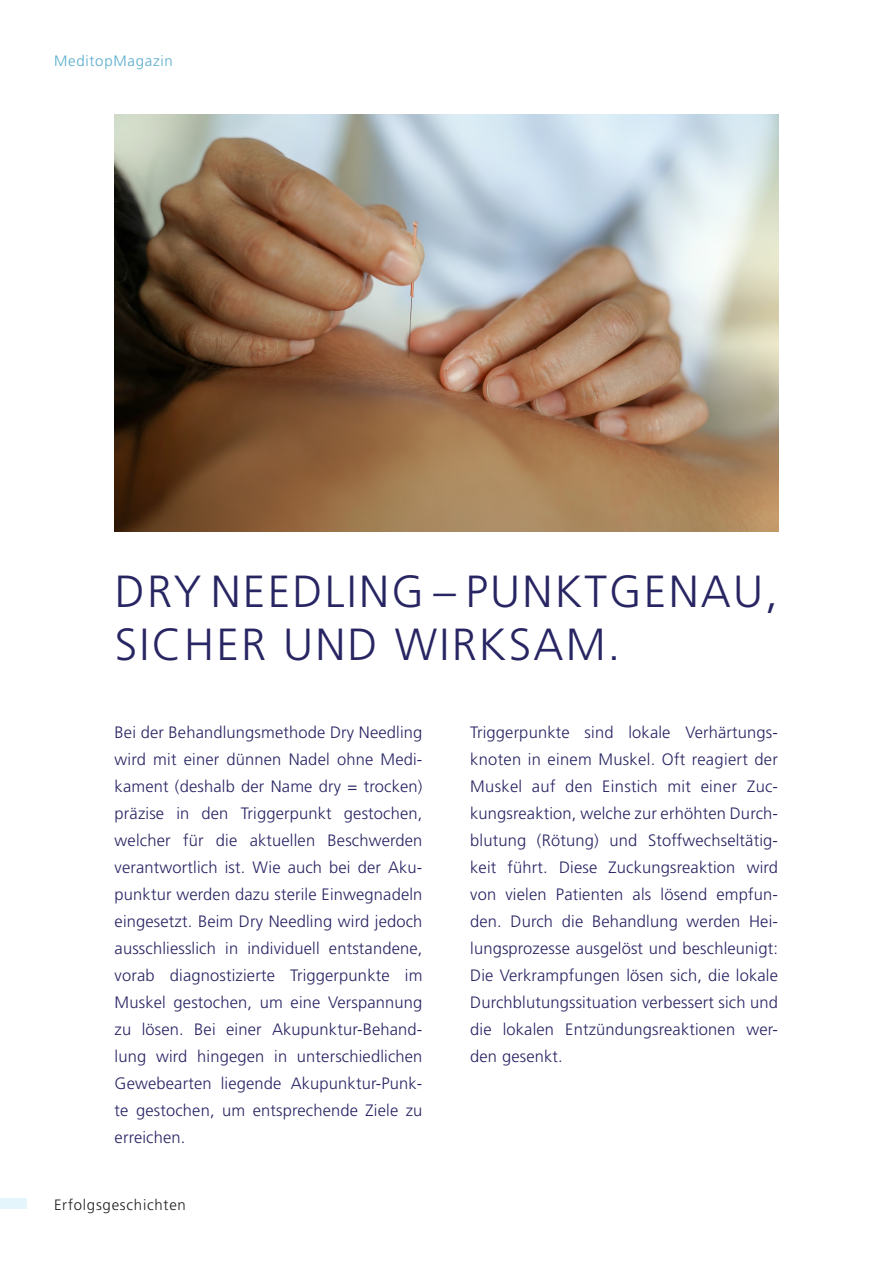
<style>
.page{position:relative;width:893px;height:1263px;background:#fff}
.page>*{position:absolute;margin:0;border:0;box-sizing:border-box;transform-origin:0 0}
.title_blue_big{font:300 45px/52.5px "Frutiger";letter-spacing:.05em;color:#282563}
.full_text_left{font:300 16.5px/27px "Frutiger";letter-spacing:.01em;color:#282563;text-align:justify}
.t1{font:300 15px "Frutiger";letter-spacing:.05em;color:#231f20}
.t2{font:300 15px "Frutiger";letter-spacing:.05em;color:#5aadcd}
</style>
<div class="page">
<img style="left:115px;top:115px;width:663px;height:416px">
<div style="left:0;top:1198px;width:27px;height:11px;background:#e4f5fc"></div>
<p class="t2" style="left:54px;top:52px;width:120px">MeditopMagazin</p>
<p class="title_blue_big" style="left:115px;top:565px;width:665px">DRY NEEDLING – PUNKTGENAU,<br>SICHER UND WIRKSAM.</p>
<p class="full_text_left" style="left:115px;top:719px;width:309px">Bei der Behandlungsmethode Dry Needling wird mit einer dünnen Nadel ohne Medi&shy;kament (deshalb der Name dry = trocken) präzise in den Triggerpunkt gestochen, welcher für die aktuellen Beschwerden verantwortlich ist. Wie auch bei der Aku&shy;punktur werden dazu sterile Einwegnadeln eingesetzt. Beim Dry Needling wird jedoch ausschliesslich in individuell entstandene, vorab diagnostizierte Triggerpunkte im Muskel gestochen, um eine Verspannung zu lösen. Bei einer Akupunktur-Behand&shy;lung wird hingegen in unterschiedlichen Gewebearten liegende Akupunktur-Punk&shy;te gestochen, um entsprechende Ziele zu erreichen.</p>
<p class="full_text_left" style="left:470px;top:719px;width:309px">Triggerpunkte sind lokale Verhärtungs&shy;knoten in einem Muskel. Oft reagiert der Muskel auf den Einstich mit einer Zuc&shy;kungsreaktion, welche zur erhöhten Durch&shy;blutung (Rötung) und Stoffwechseltätig&shy;keit führt. Diese Zuckungsreaktion wird von vielen Patienten als lösend empfun&shy;den. Durch die Behandlung werden Hei&shy;lungsprozesse ausgelöst und beschleunigt:<br>Die Verkrampfungen lösen sich, die lokale Durchblutungssituation verbessert sich und die lokalen Entzündungsreaktionen wer&shy;den gesenkt.</p>
<p class="t1" style="left:54px;top:1196px;width:133px">Erfolgsgeschichten</p>
</div>
